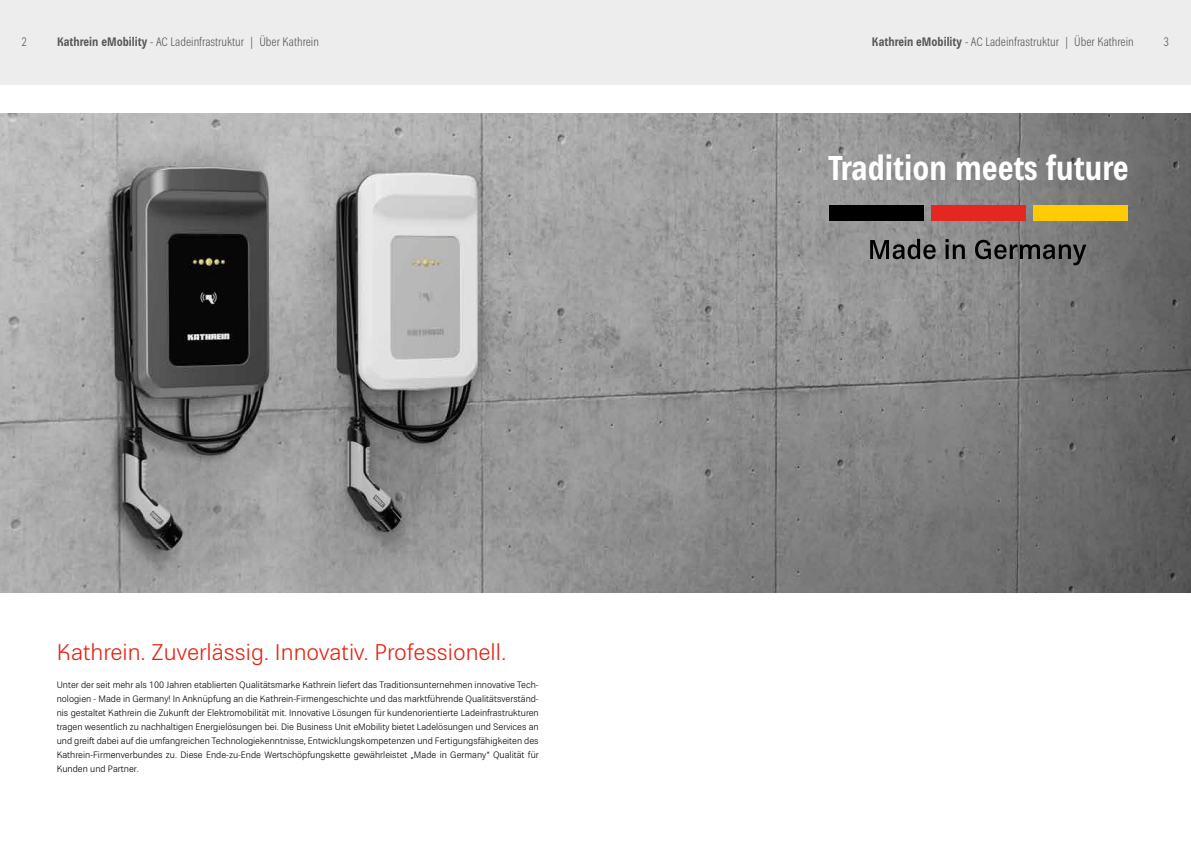
<style>
.page{position:relative;width:1191px;height:842px;background:#fff}
.page>*{position:absolute;margin:0;border:0;box-sizing:border-box;transform-origin:0 0}
.t1{font:700 condensed 33.6px "Kathrein 77";color:#fff}
.t2{font:22px "Kathrein Office";color:#e52313}
.t3{font:300 condensed 12px "Kathrein 47";color:#575756}
.t4{font:9px/14px "Kathrein Office";color:#000;text-align:justify}
.s1{font-family:"Kathrein 77";font-weight:700}
</style>
<div class="page">
<div style="left:0;top:0;width:595px;height:85px;background:#ededed"></div>
<div style="left:595px;top:0;width:596px;height:85px;background:#ededed"></div>
<img style="left:0;top:113px;width:1191px;height:479px">
<div style="left:829px;top:206px;width:95px;height:15px;background:#000"></div>
<div style="left:930px;top:206px;width:95px;height:15px;background:#e52721"></div>
<div style="left:1032px;top:206px;width:95px;height:15px;background:#ffcb04"></div>
<svg style="left:870px;top:239px;width:65px;height:20px"></svg>
<svg style="left:945px;top:239px;width:19px;height:20px"></svg>
<svg style="left:975px;top:240px;width:111px;height:25px;background:#5d5d5d"></svg>
<h3 class="t3" style="left:22px;top:36px;width:6px">2</h3>
<h3 class="t3" style="left:57px;top:36px;width:263px"><span class="s1">Kathrein eMobility</span> - AC Ladeinfrastruktur | Über Kathrein</h3>
<h3 class="t3" style="left:872px;top:36px;width:263px"><span class="s1">Kathrein eMobility</span> - AC Ladeinfrastruktur | Über Kathrein</h3>
<h3 class="t3" style="left:1163px;top:36px;width:7px">3</h3>
<h2 class="t2" style="left:57px;top:643px;width:451px">Kathrein. Zuverlässig. Innovativ. Professionell.</h2>
<p class="t4" style="left:57px;top:679px;width:483px">Unter der seit mehr als 100 Jahren etablierten Qualitätsmarke Kathrein liefert das Traditionsunternehmen innovative Tech&shy;nologien - Made in Germany! In Anknüpfung an die Kathrein-Firmengeschichte und das marktführende Qualitätsverständ&shy;nis gestaltet Kathrein die Zukunft der Elektromobilität mit. Innovative Lösungen für kundenorientierte Ladeinfrastrukturen tragen wesentlich zu nachhaltigen Energielösungen bei. Die Business Unit eMobility bietet Ladelösungen und Services an und greift dabei auf die umfangreichen Technologiekenntnisse, Entwicklungskompetenzen und Fertigungsfähigkeiten des Kathrein-Firmenverbundes zu. Diese Ende-zu-Ende Wertschöpfungskette gewährleistet „Made in Germany“ Qualität für Kunden und Partner.</p>
<h1 class="t1" style="left:828px;top:154px;width:302px">Tradition meets future</h1>
</div>
